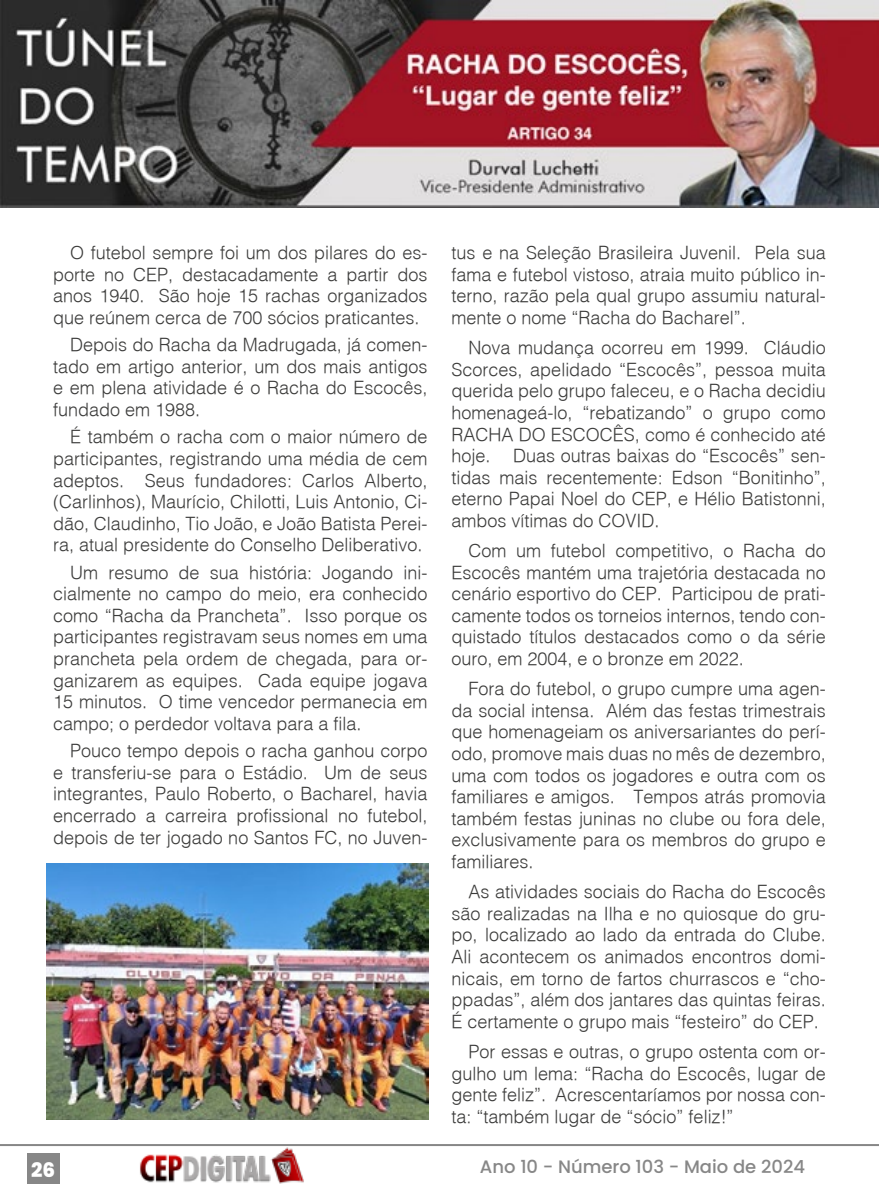
<style>
.page{position:relative;width:879px;height:1191px;background:#fff}
.page>*{position:absolute;margin:0;border:0;box-sizing:border-box;transform-origin:0 0}
.t1{font:800 20px "Poppins";color:#fff}
.t2{font:300 18px/21.6px "Helvetica";color:#3c3c3b;text-align:justify}
.t3{font:500 18px "Poppins";color:#878787}
</style>
<div class="page">
<div style="left:27px;top:1152px;width:33px;height:31px;background:#878787"></div>
<img style="left:140px;top:1147px;width:164px;height:37px">
<hr style="left:0;top:1144px;width:879px;height:2px;background:#878787">
<img style="left:0;top:0;width:879px;height:207px">
<img style="left:46px;top:863px;width:383px;height:256px">
<p class="t2" style="left:53px;top:241px;width:376px;text-indent:17px">O futebol sempre foi um dos pilares do es&shy;porte no CEP, destacadamente a partir dos anos 1940. São hoje 15 rachas organizados que reúnem cerca de 700 sócios praticantes.</p>
<p class="t2" style="left:53px;top:333px;width:376px;text-indent:17px">Depois do Racha da Madrugada, já comen&shy;tado em artigo anterior, um dos mais antigos e em plena atividade é o Racha do Escocês, fundado em 1988.</p>
<p class="t2" style="left:53px;top:425px;width:376px;text-indent:17px">É também o racha com o maior número de participantes, registrando uma média de cem adeptos. Seus fundadores: Carlos Alberto, (Carlinhos), Maurício, Chilotti, Luis Antonio, Ci&shy;dão, Claudinho, Tio João, e João Batista Perei&shy;ra, atual presidente do Conselho Deliberativo.</p>
<p class="t2" style="left:53px;top:561px;width:376px;text-indent:17px">Um resumo de sua história: Jogando ini&shy;cialmente no campo do meio, era conhecido como “Racha da Prancheta”. Isso porque os participantes registravam seus nomes em uma prancheta pela ordem de chegada, para or&shy;ganizarem as equipes. Cada equipe jogava 15 minutos. O time vencedor permanecia em campo; o perdedor voltava para a fila.</p>
<p class="t2" style="left:53px;top:739px;width:376px;text-indent:17px">Pouco tempo depois o racha ganhou corpo e transferiu-se para o Estádio. Um de seus integrantes, Paulo Roberto, o Bacharel, havia encerrado a carreira profissional no futebol, depois de ter jogado no Santos FC, no Juven-</p>
<p class="t2" style="left:451px;top:241px;width:376px">tus e na Seleção Brasileira Juvenil. Pela sua fama e futebol vistoso, atraia muito público in&shy;terno, razão pela qual grupo assumiu natural&shy;mente o nome “Racha do Bacharel”.</p>
<p class="t2" style="left:451px;top:336px;width:376px;text-indent:17px">Nova mudança ocorreu em 1999. Cláudio Scorces, apelidado “Escocês”, pessoa muita querida pelo grupo faleceu, e o Racha decidiu homenageá-lo, “rebatizando” o grupo como RACHA DO ESCOCÊS, como é conhecido até hoje.</p>
<p class="t2" style="left:451px;top:444px;width:376px;text-indent:62px">Duas outras baixas do “Escocês” sen&shy;tidas mais recentemente: Edson “Bonitinho”, eterno Papai Noel do CEP, e Hélio Batistonni, ambos vítimas do COVID.</p>
<p class="t2" style="left:451px;top:539px;width:376px;text-indent:17px">Com um futebol competitivo, o Racha do Escocês mantém uma trajetória destacada no cenário esportivo do CEP. Participou de prati&shy;camente todos os torneios internos, tendo con&shy;quistado títulos destacados como o da série ouro, em 2004, e o bronze em 2022.</p>
<p class="t2" style="left:451px;top:677px;width:376px;text-indent:17px">Fora do futebol, o grupo cumpre uma agen&shy;da social intensa. Além das festas trimestrais que homenageiam os aniversariantes do perí&shy;odo, promove mais duas no mês de dezembro, uma com todos os jogadores e outra com os familiares e amigos. Tempos atrás promovia também festas juninas no clube ou fora dele, exclusivamente para os membros do grupo e familiares.</p>
<p class="t2" style="left:451px;top:880px;width:376px;text-indent:17px">As atividades sociais do Racha do Escocês são realizadas na Ilha e no quiosque do gru&shy;po, localizado ao lado da entrada do Clube.<br>Ali acontecem os animados encontros domi&shy;nicais, em torno de fartos churrascos e “cho&shy;ppadas”, além dos jantares das quintas feiras.<br>É certamente o grupo mais “festeiro” do CEP.</p>
<p class="t2" style="left:451px;top:1040px;width:376px;text-indent:17px">Por essas e outras, o grupo ostenta com or&shy;gulho um lema: “Racha do Escocês, lugar de gente feliz”. Acrescentaríamos por nossa con&shy;ta: “também lugar de “sócio” feliz!”</p>
<p class="t1" style="left:31px;top:1158px;width:26px">26</p>
<p class="t3" style="left:480px;top:1156px;width:327px">Ano 10 - Número 103 - Maio de 2024</p>
</div>
